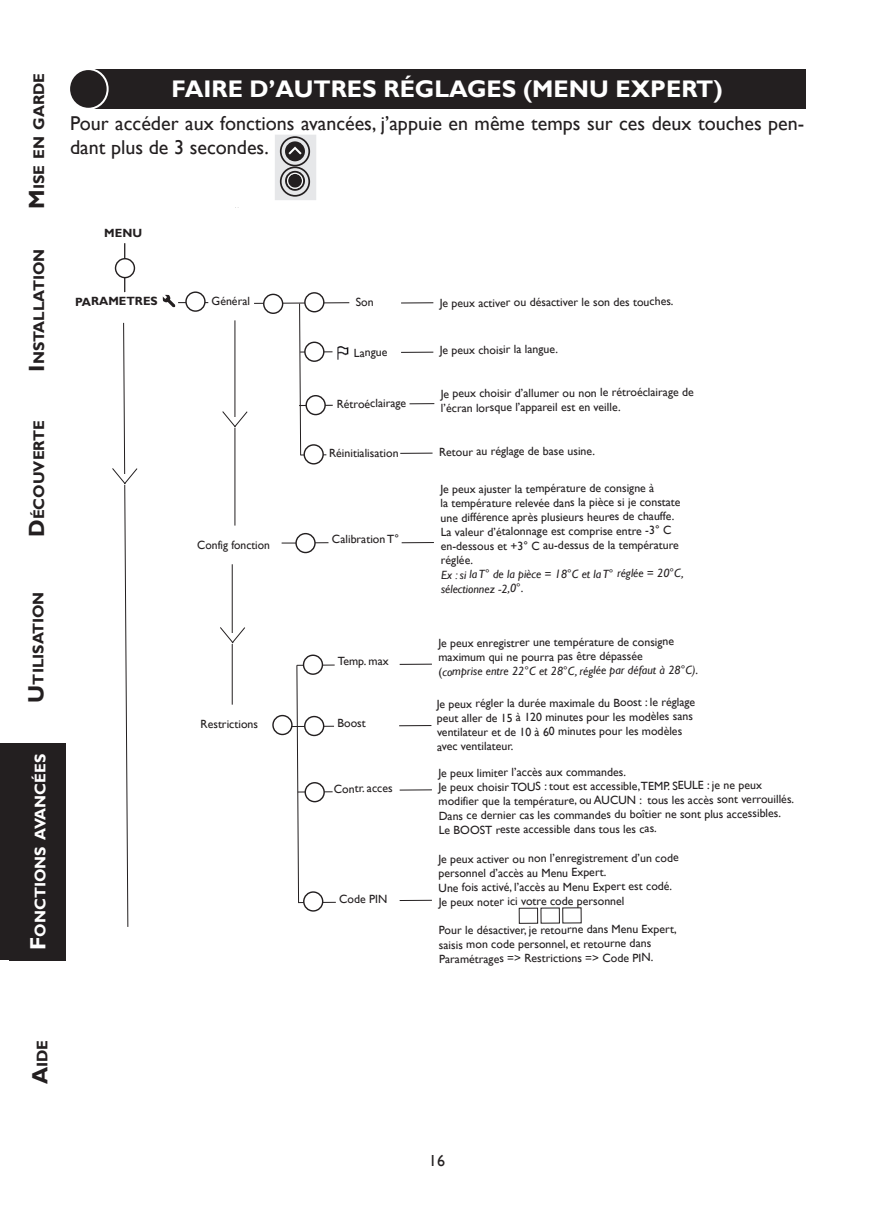
<style>
.page{position:relative;width:874px;height:1214px;background:#fff}
.page>*{position:absolute;margin:0;border:0;box-sizing:border-box;transform-origin:0 0}
.TITRE_2{font:700 24px "Gill Sans";color:#fff}
.TEXTE{font:20px/24px "Gill Sans";color:#231f20}
.t1{font:16px "Gill Sans";color:#231f20}
.TITRE_ONGLET{font:700 15.4px "Gill Sans";color:#231f20}
.TITRE_ONGLET-2{font:700 15.4px "Gill Sans";color:#fff}
.t2{font:11.8px/14.4px "Gill Sans";letter-spacing:-.01em;color:#231f20}
.t3{font:italic 11.8px/14.8px "Gill Sans";letter-spacing:-.01em;color:#231f20}
.t4{font:700 11.8px "Gill Sans";color:#231f20}
.s1{font-size:22px}
.s2{font-style:normal}
.s3{font-style:italic}
</style>
<div class="page">
<hr style="left:297px;top:664px;width:37px;height:1px;background:#231f20">
<hr style="left:297px;top:791px;width:35px;height:1px;background:#231f20">
<hr style="left:280px;top:725px;width:54px;height:2px;background:#231f20">
<svg style="left:296px;top:664px;width:3px;height:237px"></svg>
<hr style="left:399px;top:663px;width:32px;height:1px;background:#231f20">
<hr style="left:399px;top:789px;width:32px;height:1px;background:#231f20">
<hr style="left:401px;top:542px;width:32px;height:1px;background:#231f20">
<hr style="left:401px;top:302px;width:32px;height:1px;background:#231f20">
<hr style="left:401px;top:351px;width:32px;height:2px;background:#231f20">
<hr style="left:399px;top:725px;width:32px;height:1px;background:#231f20">
<hr style="left:298px;top:901px;width:37px;height:2px;background:#231f20">
<hr style="left:399px;top:899px;width:32px;height:1px;background:#231f20">
<svg style="left:163px;top:295px;width:12px;height:12px"></svg>
<div style="left:518px;top:907px;width:20px;height:16px;border:1px solid #231f20"></div>
<hr style="left:124px;top:243px;width:1px;height:49px;background:#231f20">
<svg style="left:409px;top:403px;width:25px;height:1px"></svg>
<hr style="left:400px;top:452px;width:32px;height:2px;background:#231f20">
<svg style="left:281px;top:542px;width:47px;height:1px"></svg>
<hr style="left:178px;top:302px;width:30px;height:1px;background:#231f20">
<hr style="left:234px;top:320px;width:1px;height:205px;background:#231f20">
<hr style="left:231px;top:564px;width:1px;height:140px;background:#231f20">
<div style="left:115px;top:259px;width:19px;height:18px;background:#fff;border-radius:50%"></div>
<div style="left:115px;top:258px;width:20px;height:20px;border:1px solid #231f20;border-radius:50%"></div>
<svg style="left:186px;top:292px;width:19px;height:19px"></svg>
<div style="left:185px;top:291px;width:20px;height:21px;border:1px solid #231f20;border-radius:50%"></div>
<svg style="left:305px;top:293px;width:18px;height:19px"></svg>
<div style="left:304px;top:292px;width:20px;height:20px;border:1px solid #231f20;border-radius:50%"></div>
<svg style="left:304px;top:445px;width:19px;height:19px"></svg>
<div style="left:303px;top:444px;width:21px;height:20px;border:1px solid #231f20;border-radius:50%"></div>
<div style="left:296px;top:533px;width:19px;height:19px;background:#fff;border-radius:50%"></div>
<div style="left:295px;top:533px;width:20px;height:20px;border:1px solid #231f20;border-radius:50%"></div>
<svg style="left:273px;top:715px;width:19px;height:19px"></svg>
<div style="left:272px;top:714px;width:20px;height:21px;border:1px solid #231f20;border-radius:50%"></div>
<svg style="left:303px;top:655px;width:19px;height:19px"></svg>
<div style="left:303px;top:654px;width:20px;height:20px;border:1px solid #231f20;border-radius:50%"></div>
<svg style="left:304px;top:716px;width:19px;height:19px"></svg>
<div style="left:304px;top:715px;width:20px;height:21px;border:1px solid #231f20;border-radius:50%"></div>
<svg style="left:305px;top:782px;width:19px;height:19px"></svg>
<div style="left:304px;top:782px;width:21px;height:20px;border:1px solid #231f20;border-radius:50%"></div>
<div style="left:303px;top:891px;width:19px;height:19px;background:#fff;border-radius:50%"></div>
<div style="left:303px;top:891px;width:20px;height:20px;border:1px solid #231f20;border-radius:50%"></div>
<svg style="left:263px;top:294px;width:19px;height:19px"></svg>
<div style="left:263px;top:293px;width:20px;height:21px;border:1px solid #231f20;border-radius:50%"></div>
<svg style="left:112px;top:322px;width:26px;height:605px"></svg>
<svg style="left:222px;top:301px;width:128px;height:155px"></svg>
<svg style="left:220px;top:626px;width:25px;height:18px"></svg>
<div style="left:88px;top:69px;width:717px;height:40px;background:#231f20"></div>
<div style="left:69px;top:69px;width:39px;height:40px;background:#231f20;border-radius:50%"></div>
<div style="left:68px;top:68px;width:41px;height:42px;border:2px solid #fff;border-radius:50%"></div>
<svg style="left:275px;top:135px;width:41px;height:65px"></svg>
<div style="left:0;top:743px;width:34px;height:217px;background:#231f20"></div>
<div style="left:9px;top:743px;width:57px;height:217px;background:#231f20"></div>
<p class="TITRE_ONGLET" style="left:30px;top:209px;width:137px;rotate:-90deg"><span class="s1">M</span>ise en garde</p>
<p class="TITRE_ONGLET" style="left:30px;top:371px;width:124px;rotate:-90deg"><span class="s1">I</span>nstallati on</p>
<p class="TITRE_ONGLET" style="left:30px;top:537px;width:118px;rotate:-90deg"><span class="s1">D</span>écouverte</p>
<p class="TITRE_ONGLET" style="left:29px;top:702px;width:113px;rotate:-90deg"><span class="s1">U</span>ti lisation</p>
<p class="TITRE_ONGLET-2" style="left:31px;top:949px;width:198px;rotate:-90deg"><span class="s1">F</span>onctions avancées</p>
<p class="TITRE_2" style="left:171px;top:75px;width:552px">FAIRE D’AUTRES RÉGLAGES (MENU EXPERT)</p>
<p class="TEXTE" style="left:70px;top:111px;width:735px">Pour accéder aux fonctions avancées, j’appuie en même temps sur ces deux touches pen&shy;dant plus de 3 secondes.</p>
<p class="t4" style="left:104px;top:225px;width:39px">MENU</p>
<p class="t4" style="left:75px;top:294px;width:84px">PARAMETRES</p>
<p class="t2" style="left:211px;top:294px;width:40px">Général</p>
<p class="t2" style="left:197px;top:538px;width:74px">Config fonction</p>
<p class="t2" style="left:200px;top:717px;width:59px">Restrictions</p>
<p class="t2" style="left:355px;top:295px;width:20px">Son</p>
<p class="t2" style="left:439px;top:295px;width:235px">Je peux activer ou désactiver le son des touches.</p>
<p class="t2" style="left:353px;top:345px;width:35px">Langue</p>
<p class="t2" style="left:439px;top:342px;width:120px">Je peux choisir la langue.</p>
<p class="t2" style="left:336px;top:396px;width:71px">Rétroéclairage</p>
<p class="t2" style="left:440px;top:385px;width:254px">Je peux choisir d’allumer ou non le rétroéclairage de l’écran lorsque l’appareil est en veille.</p>
<p class="t2" style="left:329px;top:446px;width:71px">Réinitialisation</p>
<p class="t2" style="left:439px;top:444px;width:158px">Retour au réglage de base usine.</p>
<p class="t2" style="left:332px;top:532px;width:69px">Calibration T°</p>
<p class="t2" style="left:338px;top:654px;width:52px">Temp. max</p>
<p class="t2" style="left:337px;top:715px;width:30px">Boost</p>
<p class="t2" style="left:334px;top:781px;width:60px">Contr. acces</p>
<p class="t2" style="left:339px;top:891px;width:50px">Code PIN</p>
<p class="t2" style="left:440px;top:481px;width:242px">Je peux ajuster la température de consigne à<br>la température relevée dans la pièce si je constate une différence après plusieurs heures de chauffe.<br>La valeur d’étalonnage est comprise entre -3° C en-dessous et +3° C au-dessus de la température réglée.</p>
<p class="t3" style="left:441px;top:566px;width:244px">Ex : si la T° de la pièce = 18°C et la T° réglée = 20°C, sélectionnez -2,0°<span class="s2">.</span></p>
<p class="t2" style="left:438px;top:635px;width:261px">Je peux enregistrer une température de consigne maximum qui ne pourra pas être dépassée<br>(<span class="s3">comprise entre 22°C et 28°C, réglée par défaut à 28°C)</span>.</p>
<p class="t2" style="left:436px;top:695px;width:260px">Je peux régler la durée maximale du Boost : le réglage peut aller de 15 à 120 minutes pour les modèles sans ventilateur et de 10 à 60 minutes pour les modèles avec ventilateur.</p>
<p class="t2" style="left:438px;top:765px;width:357px">Je peux limiter l’accès aux commandes.<br>Je peux choisir TOUS : tout est accessible,TEMP. SEULE : je ne peux modifier que la température, ou AUCUN : tous les accès sont verrouillés.<br>Dans ce dernier cas les commandes du boîtier ne sont plus accessibles.<br>Le BOOST reste accessible dans tous les cas.</p>
<p class="t2" style="left:438px;top:851px;width:242px">Je peux activer ou non l’enregistrement d’un code personnel d’accès au Menu Expert.<br>Une fois activé, l’accès au Menu Expert est codé.<br>Je peux noter ici votre code personnel</p>
<p class="t2" style="left:438px;top:922px;width:239px">Pour le désactiver, je retourne dans Menu Expert, saisis mon code personnel, et retourne dans<br>Paramétrages =&gt; Restrictions =&gt; Code PIN.</p>
<p class="TITRE_ONGLET" style="left:33px;top:1083px;width:46px;rotate:-90deg"><span class="s1">A</span>ide</p>
<h3 class="t1" style="left:429px;top:1150px;width:17px">16</h3>
</div>
